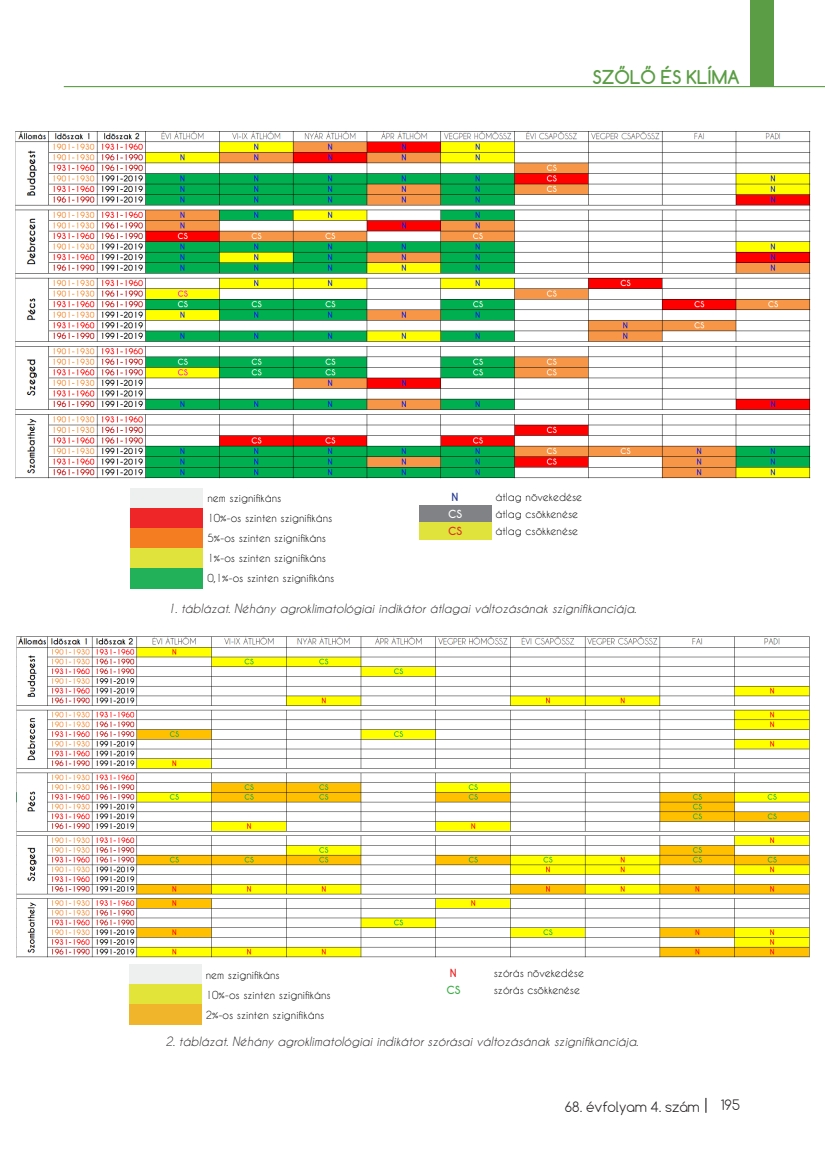
<style>
.page{position:relative;width:825px;height:1166px;background:#fff}
.page>*{position:absolute;margin:0;border:0;box-sizing:border-box;transform-origin:0 0}
.t1{font:700 18px "Comfortaa";color:#5a9d44}
.t2{font:300 13.5px "Comfortaa";color:#231f20}
.képaláírás{font:italic 12px "Caviar Dreams";color:#231f20}
.táblázat{font:10.5px "Caviar Dreams";color:#000}
.táblázat-2{font:700 10.5px "Caviar Dreams";color:#fff}
.táblázat-3{font:700 10.5px "Caviar Dreams";color:#dd3028}
.táblázat-4{font:700 10.5px "Caviar Dreams";color:#40ae49}
.táblázat-5{font:700 10.5px "Caviar Dreams";color:#273b90}
.táblázat-6{font:700 10.5px "Caviar Dreams";color:#ee2627}
</style>
<div class="page">
<hr style="left:64px;top:86px;width:761px;height:1px;background:#5a9d44">
<div style="left:750px;top:0;width:24px;height:87px;background:#5a9d44"></div>
<svg style="left:705px;top:1097px;width:1px;height:15px"></svg>
<img style="left:16px;top:132px;width:794px;height:346px">
<img style="left:17px;top:636px;width:792px;height:321px">
<div style="left:131px;top:488px;width:72px;height:20px;background:#edf0ef"></div>
<div style="left:131px;top:508px;width:72px;height:20px;background:#ee2627"></div>
<div style="left:131px;top:528px;width:72px;height:20px;background:#f47d21"></div>
<div style="left:131px;top:548px;width:72px;height:20px;background:#dfe33b"></div>
<div style="left:131px;top:568px;width:72px;height:20px;background:#22b158"></div>
<div style="left:129px;top:964px;width:72px;height:20px;background:#edf0ef"></div>
<div style="left:129px;top:984px;width:72px;height:20px;background:#e2e439"></div>
<div style="left:129px;top:1004px;width:72px;height:20px;background:#f1b52c"></div>
<div style="left:419px;top:505px;width:72px;height:17px;background:#808285"></div>
<div style="left:419px;top:522px;width:72px;height:17px;background:#dfe33b"></div>
<p class="t1" style="left:593px;top:66px;width:149px">SZŐLŐ ÉS KLÍMA</p>
<p class="táblázat" style="left:207px;top:491px;width:76px">nem szignifikáns</p>
<p class="táblázat" style="left:207px;top:511px;width:127px">10%-os szinten szignifikáns</p>
<p class="táblázat" style="left:207px;top:532px;width:120px">5%-os szinten szignifikáns</p>
<p class="táblázat" style="left:207px;top:552px;width:120px">1%-os szinten szignifikáns</p>
<p class="táblázat" style="left:207px;top:572px;width:128px">0,1%-os szinten szignifikáns</p>
<p class="táblázat-5" style="left:452px;top:490px;width:8px">N</p>
<p class="táblázat" style="left:495px;top:490px;width:88px">átlag növekedése</p>
<p class="táblázat-2" style="left:448px;top:507px;width:16px">CS</p>
<p class="táblázat" style="left:495px;top:507px;width:84px">átlag csökkenése</p>
<p class="táblázat-3" style="left:448px;top:524px;width:16px">CS</p>
<p class="táblázat" style="left:495px;top:524px;width:84px">átlag csökkenése</p>
<p class="képaláírás" style="left:168px;top:601px;width:470px">1. táblázat. Néhány agroklimatológiai indikátor átlagai változásának szignifikanciája.</p>
<p class="táblázat" style="left:206px;top:967px;width:76px">nem szignifikáns</p>
<p class="táblázat" style="left:206px;top:988px;width:127px">10%-os szinten szignifikáns</p>
<p class="táblázat" style="left:206px;top:1008px;width:120px">2%-os szinten szignifikáns</p>
<p class="táblázat-6" style="left:450px;top:966px;width:8px">N</p>
<p class="táblázat" style="left:494px;top:966px;width:92px">szórás növekedése</p>
<p class="táblázat-4" style="left:446px;top:983px;width:16px">CS</p>
<p class="táblázat" style="left:494px;top:983px;width:88px">szórás csökkenése</p>
<p class="képaláírás" style="left:166px;top:1033px;width:474px">2. táblázat. Néhány agroklimatológiai indikátor szórásai változásának szignifikanciája.</p>
<p class="t2" style="left:565px;top:1097px;width:136px">68. évfolyam 4. szám</p>
<p class="t2" style="left:721px;top:1095px;width:20px">195</p>
</div>
